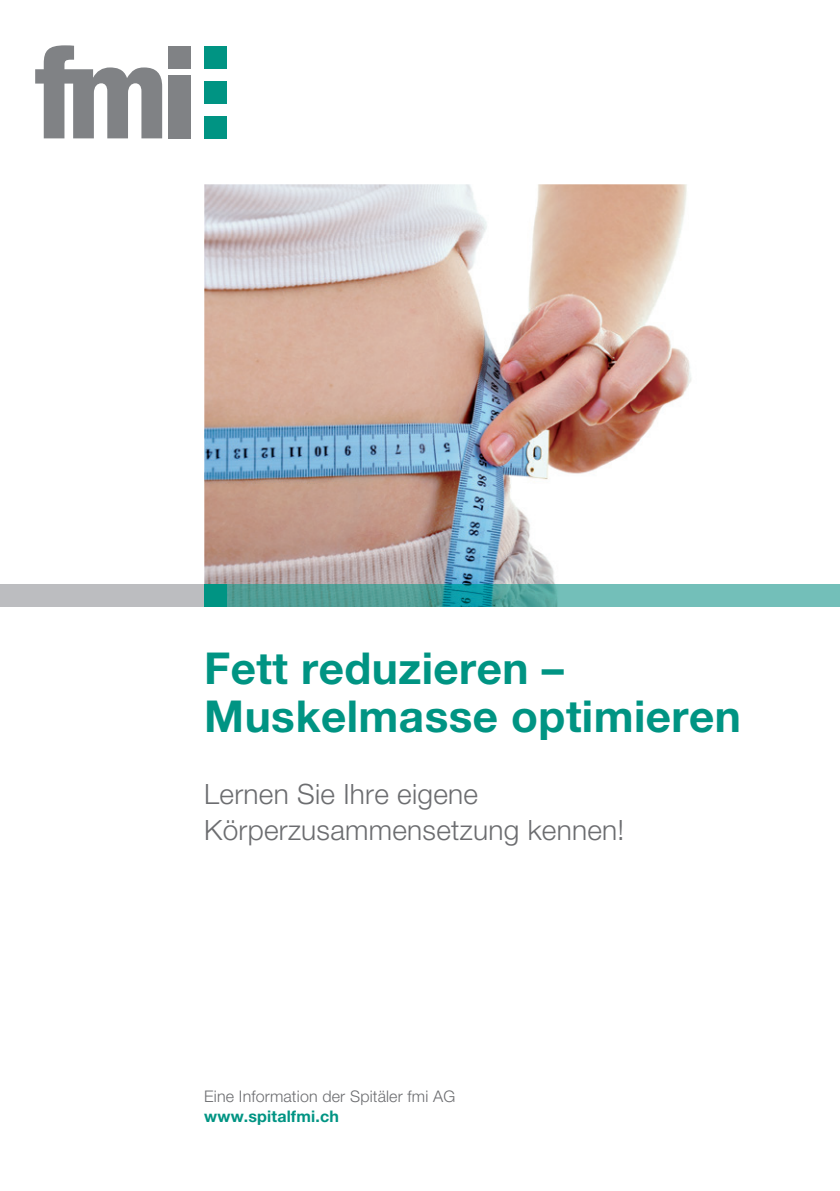
<style>
.page{position:relative;width:840px;height:1191px;background:#fff}
.page>*{position:absolute;margin:0;border:0;box-sizing:border-box;transform-origin:0 0}
.t1{font:700 44px/48px "Helvetica Neue LT Std";letter-spacing:.01em;color:#009483}
.t2{font:300 28px/36px "Helvetica Neue LT Std";letter-spacing:.01em;color:#6c6d70}
.t3{font:300 16px "Helvetica Neue LT Std";letter-spacing:.01em;color:#6c6d70}
.t4{font:700 16px "Helvetica Neue LT Std";letter-spacing:.01em;color:#009483}
</style>
<div class="page">
<div style="left:204px;top:116px;width:23px;height:22px;background:#009483"></div>
<div style="left:204px;top:46px;width:23px;height:23px;background:#009483"></div>
<div style="left:204px;top:81px;width:23px;height:23px;background:#009483"></div>
<svg style="left:35px;top:45px;width:127px;height:93px"></svg>
<div style="left:168px;top:46px;width:22px;height:23px;background:#808285"></div>
<div style="left:168px;top:75px;width:22px;height:63px;background:#808285"></div>
<img style="left:204px;top:184px;width:488px;height:400px">
<div style="left:0;top:584px;width:204px;height:23px;background:#bcbdc0"></div>
<img style="left:227px;top:584px;width:612px;height:23px">
<div style="left:204px;top:584px;width:23px;height:23px;background:#009483"></div>
<h1 class="t1" style="left:204px;top:643px;width:538px">Fett reduzieren –<br>Muskelmasse optimieren</h1>
<p class="t2" style="left:204px;top:775px;width:421px">Lernen Sie Ihre eigene<br>Körper zusammen setzung kennen!</p>
<p class="t3" style="left:204px;top:1086px;width:252px">Eine Information der Spitäler fmi AG</p>
<p class="t4" style="left:204px;top:1106px;width:136px">www.spitalfmi.ch</p>
</div>
